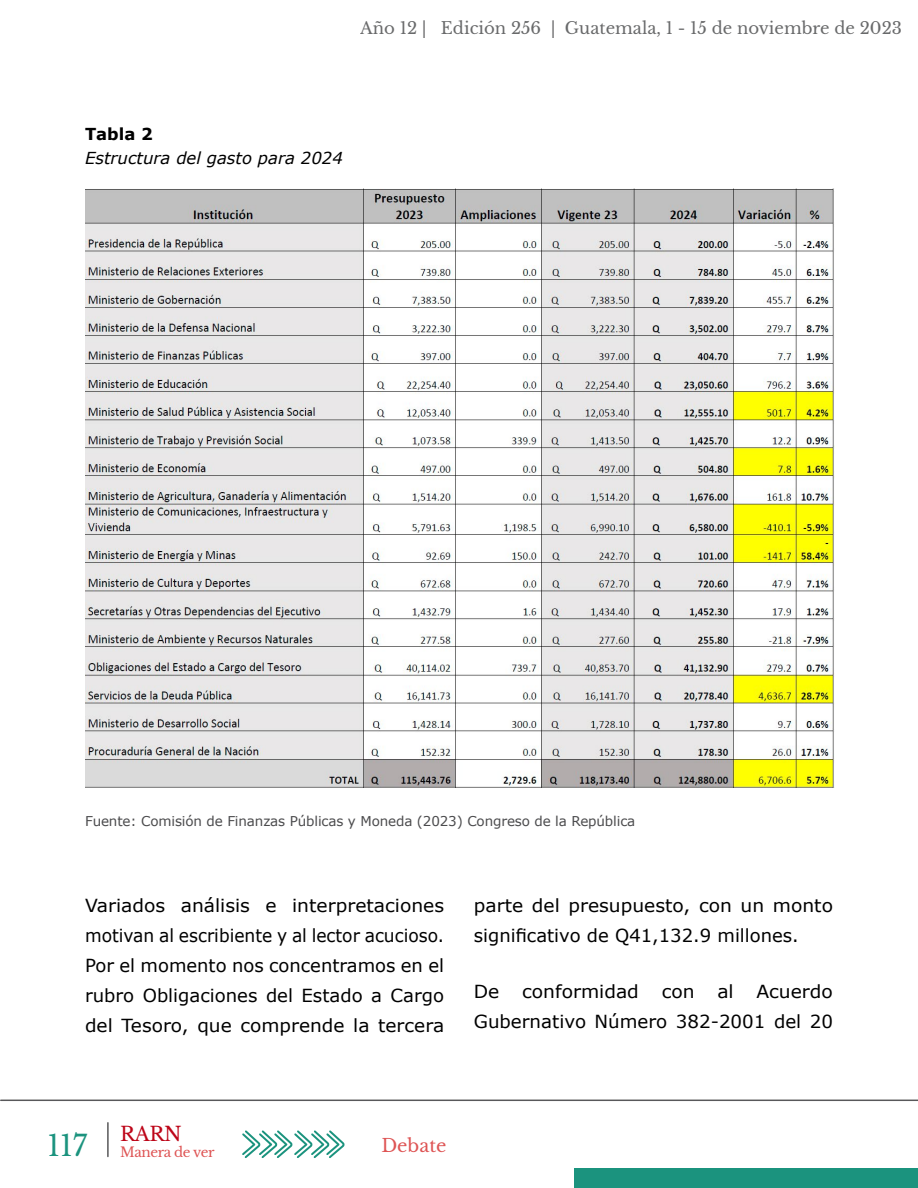
<style>
.page{position:relative;width:918px;height:1188px;background:#fff}
.page>*{position:absolute;margin:0;border:0;box-sizing:border-box;transform-origin:0 0}
.t1{font:28.5px "Libre Baskerville";color:#1b937e}
.t2{font:19.5px "Libre Baskerville";color:#bd0518}
.t3{font:18px/30px "Verdana";color:#000;text-align:justify;scale:1.04 1}
.t4{font:18px "Libre Baskerville";color:#de5454}
.t5{font:16.5px "Libre Baskerville";color:#696a6b}
.t6{font:italic 16.5px "Verdana";color:#000}
.t7{font:700 16.5px "Verdana";color:#000}
.t8{font:13.5px "Verdana";letter-spacing:-.01em;color:#4b4b4d}
.t9{font:13.5px "Libre Baskerville";letter-spacing:-.03em;color:#de5454}
</style>
<div class="page">
<div style="left:574px;top:1168px;width:344px;height:20px;background:#1b937e"></div>
<svg style="left:242px;top:1130px;width:103px;height:28px"></svg>
<hr style="left:1px;top:1100px;width:917px;height:1px;background:#58585a">
<hr style="left:107px;top:1123px;width:2px;height:34px;background:#58585a">
<img style="left:86px;top:188px;width:748px;height:600px">
<p class="t5" style="left:360px;top:18px;width:543px">Año 12 | Edición 256 | Guatemala, 1 - 15 de noviembre de 2023</p>
<p class="t7" style="left:85px;top:122px;width:69px">Tabla 2</p>
<p class="t6" style="left:85px;top:147px;width:259px">Estructura del gasto para 2024</p>
<p class="t8" style="left:85px;top:812px;width:552px">Fuente: Comisión de Finanzas Públicas y Moneda (2023) Congreso de la República</p>
<p class="t3" style="left:85px;top:890px;width:347px">Variados análisis e interpretaciones motivan al escribiente y al lector acucioso.<br>Por el momento nos concentramos en el rubro Obligaciones del Estado a Cargo del Tesoro, que comprende la tercera</p>
<p class="t3" style="left:474px;top:890px;width:347px">parte del presupuesto, con un monto significativo de Q41,132.9 millones.</p>
<p class="t3" style="left:474px;top:976px;width:26px">De</p>
<p class="t3" style="left:522px;top:976px;width:114px">conformidad</p>
<p class="t3" style="left:662px;top:976px;width:33px">con</p>
<p class="t3" style="left:717px;top:976px;width:17px">al</p>
<p class="t3" style="left:474px;top:976px;width:347px;text-align:right">Acuerdo<br>Gubernativo Número 382-2001 del 20</p>
<p class="t2" style="left:120px;top:1122px;width:63px">RARN</p>
<h1 class="t1" style="left:47px;top:1128px;width:41px">117</h1>
<p class="t4" style="left:381px;top:1134px;width:67px">Debate</p>
<p class="t9" style="left:120px;top:1144px;width:96px">Manera de ver</p>
</div>
